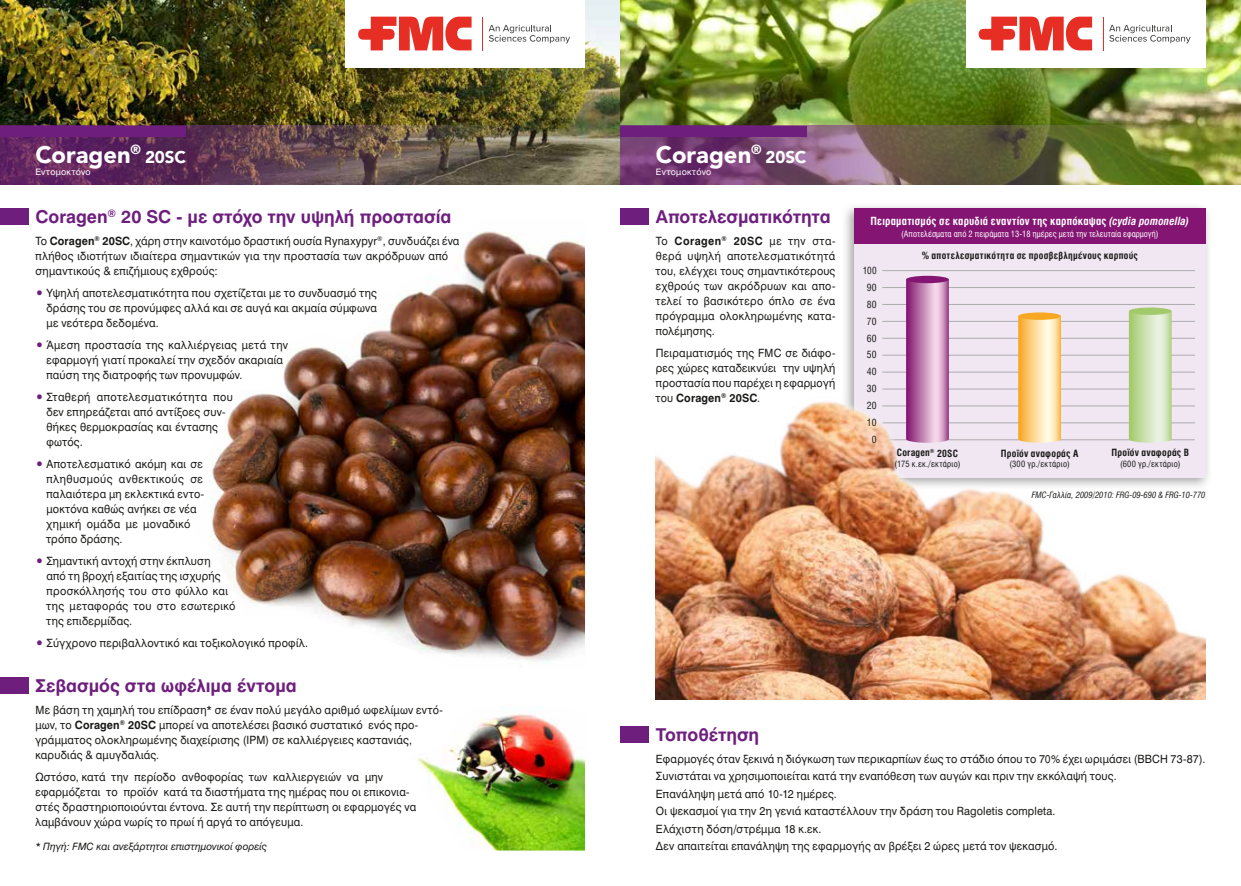
<style>
.page{position:relative;width:1241px;height:886px;background:#fff}
.page>*{position:absolute;margin:0;border:0;box-sizing:border-box;transform-origin:0 0}
.t1{font:900 23.75px "Avenir";color:#fff}
.t2{font:17.5px "UB Helvetica Bold";letter-spacing:.005em;color:#6e1f7e}
.t3{font:900 16.88px "Avenir";letter-spacing:-.005em;color:#fff}
.t4{font:11.25px/15px "UB Helvetica";letter-spacing:.02em;color:#1a1a18;scale:.95 1}
.t5{font:11.25px/15px "UB Helvetica";letter-spacing:.02em;color:#1a1a18;text-align:justify;scale:.94 1}
.t6{font:11.25px "UB Helvetica Cond Bold";letter-spacing:.02em;color:#fff}
.t7{font:11.25px "UB Helvetica Bold";letter-spacing:.01em;color:#1a1a18;scale:.95 1}
.t8{font:10px "UB Helvetica Cond Bold";letter-spacing:.025em;color:#1a1a18}
.t9{font:10px "UB Helvetica Italic";color:#1a1a18}
.t10{font:10px/16.9px "UB Helvetica Cond";color:#1a1a18;text-align:right;scale:.95 1}
.t11{font:8.75px "UB Helvetica Cond";color:#fff}
.t12{font:8.75px "UB Helvetica Cond";letter-spacing:.03em;color:#1a1a18}
.t13{font:8.75px "UB Helvetica Cond Italic";color:#1a1a18}
.t14{font:8.75px "UB Helvetica";letter-spacing:.025em;color:#fff}
.s1{font-family:"UB Helvetica Bold"}
.s2{color:#6e1f7e}
.s3{font-family:"UB Helvetica"}
.s4{font-style:italic}
</style>
<div class="page">
<img style="left:0;top:0;width:620px;height:184px">
<img style="left:0;top:126px;width:609px;height:58px">
<div style="left:0;top:209px;width:28px;height:16px;background:#6e1f7e"></div>
<div style="left:0;top:678px;width:28px;height:16px;background:#6e1f7e"></div>
<img style="left:620px;top:0;width:620px;height:126px">
<img style="left:620px;top:126px;width:620px;height:58px">
<div style="left:620px;top:126px;width:186px;height:11px;background:#6e1f7e"></div>
<div style="left:620px;top:209px;width:28px;height:16px;background:#6e1f7e"></div>
<div style="left:620px;top:727px;width:28px;height:16px;background:#6e1f7e"></div>
<div style="left:345px;top:0;width:240px;height:67px;background:#fff"></div>
<svg style="left:358px;top:17px;width:113px;height:33px"></svg>
<hr style="left:482px;top:17px;width:1px;height:33px;background:#e62e25">
<svg style="left:488px;top:25px;width:82px;height:18px"></svg>
<div style="left:966px;top:0;width:239px;height:67px;background:#fff"></div>
<svg style="left:978px;top:17px;width:113px;height:33px"></svg>
<hr style="left:1102px;top:17px;width:1px;height:33px;background:#e62e25">
<svg style="left:1109px;top:25px;width:81px;height:18px"></svg>
<div style="left:0;top:126px;width:186px;height:11px;background:#6e1f7e"></div>
<img style="left:417px;top:706px;width:168px;height:144px">
<img style="left:210px;top:231px;width:375px;height:433px">
<div style="left:841px;top:202px;width:370px;height:288px;background:#1a1a18;opacity:.4"></div>
<div style="left:854px;top:209px;width:351px;height:268px;background:#f0e7f2"></div>
<hr style="left:882px;top:321px;width:312px;height:1px;background:#adacad">
<hr style="left:882px;top:270px;width:312px;height:1px;background:#adacad">
<hr style="left:882px;top:372px;width:312px;height:1px;background:#adacad">
<hr style="left:882px;top:338px;width:312px;height:1px;background:#adacad">
<hr style="left:882px;top:355px;width:312px;height:1px;background:#adacad">
<hr style="left:882px;top:287px;width:312px;height:1px;background:#adacad">
<hr style="left:882px;top:389px;width:312px;height:1px;background:#adacad">
<hr style="left:882px;top:304px;width:312px;height:1px;background:#adacad">
<div style="left:854px;top:209px;width:351px;height:35px;background:#851573"></div>
<svg style="left:906px;top:280px;width:42px;height:113px;background:#c282b3"></svg>
<div style="left:906px;top:276px;width:42px;height:7px;background:#851573;border-radius:50%"></div>
<svg style="left:1018px;top:317px;width:42px;height:76px;background:#fcd894"></svg>
<div style="left:1018px;top:312px;width:42px;height:8px;background:#f7a721;border-radius:50%"></div>
<svg style="left:1128px;top:312px;width:43px;height:81px;background:#cce1b0"></svg>
<div style="left:1128px;top:307px;width:43px;height:8px;background:#a2ca6a;border-radius:50%"></div>
<img style="left:656px;top:393px;width:549px;height:307px">
<h1 class="t1" style="left:35px;top:140px;width:107px">Coragen<sup>®</sup></h1>
<h3 class="t3" style="left:145px;top:147px;width:42px">20SC</h3>
<p class="t14" style="left:35px;top:167px;width:57px">Εντομοκτόνο</p>
<h2 class="t2" style="left:35px;top:206px;width:417px">Coragen<sup>®</sup> 20 SC - με στόχο την υψηλή προστασία</h2>
<p class="t4" style="left:35px;top:233px;width:448px">Το <span class="s1">Coragen</span><sup>®</sup> <span class="s1">20SC</span>, χάρη στην καινοτόμο δραστική ουσία Rynaxypyr<sup>®</sup>, συνδυάζει ένα πλήθος ιδιοτήτων ιδιαίτερα σημαντικών για την προστασία των ακρόδρυων από σημαντικούς &amp; επιζήμιους εχθρούς:</p>
<p class="t4" style="left:46px;top:285px;width:349px;text-align:justify;text-indent:-11px"><span class="s2">•</span> Υψηλή αποτελεσματικότητα που σχετίζεται με το συνδυασμό της δράσης του σε προνύμφες αλλά και σε αυγά και ακμαία σύμφωνα με νεότερα δεδομένα.</p>
<p class="t4" style="left:46px;top:337px;width:256px;text-indent:-11px"><span class="s2">•</span> Άμεση προστασία της καλλιέργειας μετά την εφαρμογή γιατί προκαλεί την σχεδόν ακαριαία παύση της διατροφής των προνυμφών.</p>
<p class="t4" style="left:46px;top:389px;width:198px;text-indent:-11px"><span class="s2">•</span> Σταθερή αποτελεσματικότητα που δεν επηρεάζεται από αντίξοες συν&shy;θήκες θερμοκρασίας και έντασης φωτός.</p>
<p class="t4" style="left:46px;top:457px;width:168px;text-indent:-11px"><span class="s2">•</span> Αποτελεσματικό ακόμη και σε πληθυσμούς ανθεκτικούς σε παλαιότερα μη εκλεκτικά εντο&shy;μοκτόνα καθώς ανήκει σε νέα χημική ομάδα με μοναδικό τρόπο δράσης.</p>
<p class="t4" style="left:46px;top:554px;width:200px;text-indent:-11px"><span class="s2">•</span> Σημαντική αντοχή στην έκπλυση<br>από τη βροχή εξαιτίας της ισχυρής προσκόλλησής του στο φύλλο και της μεταφοράς του στο εσωτερικό της επιδερμίδας.</p>
<p class="t4" style="left:35px;top:636px;width:288px"><span class="s2">•</span> Σύγχρονο περιβαλλοντικό και τοξικολογικό προφίλ.</p>
<h2 class="t2" style="left:35px;top:675px;width:263px">Σεβασμός στα ωφέλιμα έντομα</h2>
<p class="t4" style="left:35px;top:702px;width:430px">Με βάση τη χαμηλή του επίδραση* σε έναν πολύ μεγάλο αριθμό ωφελίμων εντό&shy;μων, το <span class="s1">Coragen</span><sup>®</sup> <span class="s1">20SC</span> μπορεί να αποτελέσει βασικό συστατικό ενός προ&shy;γράμματος ολοκληρωμένης διαχείρισης (IPM) σε καλλιέργειες καστανιάς, καρυδιάς &amp; αμυγδαλιάς.</p>
<p class="t4" style="left:35px;top:769px;width:402px">Ωστόσο, κατά την περίοδο ανθοφορίας των καλλιεργειών να μην εφαρμόζεται το προϊόν κατά τα διαστήματα της ημέρας που οι επικονια&shy;στές δραστηριοποιούνται έντονα. Σε αυτή την περίπτωση οι εφαρμογές να λαμβάνουν χώρα νωρίς το πρωί ή αργά το απόγευμα.</p>
<p class="t9" style="left:35px;top:840px;width:233px">* Πηγή: FMC και ανεξάρτητοι επιστημονικοί φορείς</p>
<h1 class="t1" style="left:656px;top:140px;width:107px">Coragen<sup>®</sup></h1>
<h3 class="t3" style="left:765px;top:147px;width:42px">20SC</h3>
<p class="t14" style="left:656px;top:167px;width:57px">Εντομοκτόνο</p>
<h2 class="t2" style="left:656px;top:206px;width:176px">Αποτελεσματικότητα</h2>
<p class="t5" style="left:656px;top:233px;width:192px">Το <span class="s1">Coragen</span><sup>®</sup> <span class="s1">20SC</span> με την στα&shy;θερά υψηλή αποτελεσματικότητά του, ελέγχει τους σημαντικότερους εχθρούς των ακρόδρυων και απο&shy;τελεί το βασικότερο όπλο σε ένα πρόγραμμα ολοκληρωμένης κατα&shy;πολέμησης.</p>
<p class="t5" style="left:656px;top:345px;width:192px">Πειραματισμός της FMC σε διάφο&shy;ρες χώρες καταδεικνύει την υψηλή προστασία που παρέχει η εφαρμογή</p>
<p class="t7" style="left:656px;top:391px;width:111px"><span class="s3">του</span> Coragen<sup>®</sup> 20SC<span class="s3">.</span></p>
<p class="t6" style="left:870px;top:214px;width:320px">Πειραματισμός σε καρυδιά εναντίον της καρπόκαψας <span class="s4">(cydia pomonella)</span></p>
<p class="t11" style="left:901px;top:229px;width:258px">(Αποτελέσματα από 2 πειράματα 13-18 ημέρες μετά την τελευταία εφαρμογή)</p>
<p class="t8" style="left:921px;top:249px;width:218px">% αποτελεσματικότητα σε προσβεβλημένους καρπούς</p>
<p class="t10" style="left:862px;top:262px;width:16px">100<br>90<br>80<br>70<br>60<br>50<br>40<br>30<br>20<br>10<br>0</p>
<p class="t8" style="left:896px;top:447px;width:63px">Coragen<sup>®</sup> 20SC</p>
<p class="t12" style="left:894px;top:459px;width:68px">(175 κ.εκ./εκτάριο)</p>
<p class="t8" style="left:1111px;top:447px;width:79px">Προϊόν αναφοράς Β</p>
<p class="t12" style="left:1119px;top:459px;width:62px">(600 γρ./εκτάριο)</p>
<p class="t13" style="left:1031px;top:490px;width:175px">FMC-Γαλλία, 2009/2010: FRG-09-690 &amp; FRG-10-770</p>
<p class="t8" style="left:1000px;top:447px;width:79px">Προϊόν αναφοράς Α</p>
<p class="t12" style="left:1009px;top:459px;width:62px">(300 γρ./εκτάριο)</p>
<h2 class="t2" style="left:656px;top:724px;width:105px">Τοποθέτηση</h2>
<p class="t4" style="left:656px;top:750px;width:580px;line-height:17.5px">Εφαρμογές όταν ξεκινά η διόγκωση των περικαρπίων έως το στάδιο όπου το 70% έχει ωριμάσει (BBCH 73-87).<br>Συνιστάται να χρησιμοποιείται κατά την εναπόθεση των αυγών και πριν την εκκόλαψή τους.<br>Επανάληψη μετά από 10-12 ημέρες.<br>Οι ψεκασμοί για την 2η γενιά καταστέλλουν την δράση του Ragoletis completa.<br>Ελάχιστη δόση/στρέμμα 18 κ.εκ.<br>Δεν απαιτείται επανάληψη της εφαρμογής αν βρέξει 2 ώρες μετά τον ψεκασμό.</p>
</div>
